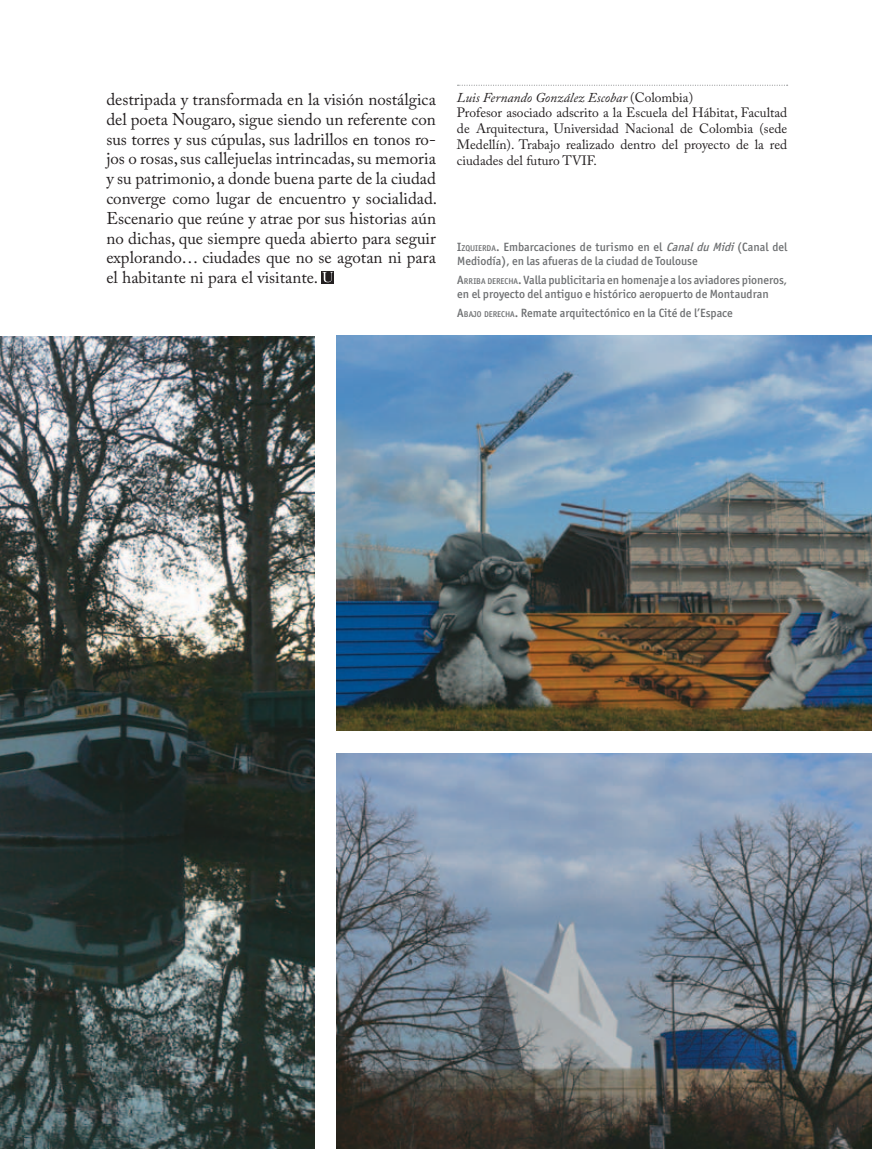
<style>
.page{position:relative;width:872px;height:1149px;background:#fff}
.page>*{position:absolute;margin:0;border:0;box-sizing:border-box;transform-origin:0 0}
.t1{font:16.95px/19.8px "Adobe Caslon Pro";color:#231f20;text-align:justify}
.t2{font:13.5px/15.8px "Adobe Caslon Pro";color:#231f20}
.t3{font:500 12px/14.4px "Officina Sans ITC";color:#6d6f71}
.s1{font-style:italic}
.s2{font-style:inherit}
.s3{font-size:8.4px}
</style>
<div class="page">
<img style="left:0;top:336px;width:314px;height:812px">
<svg style="left:321px;top:271px;width:13px;height:12px"></svg>
<svg style="left:322px;top:272px;width:11px;height:10px"></svg>
<svg style="left:457px;top:85px;width:330px;height:1px"></svg>
<img style="left:336px;top:335px;width:536px;height:395px">
<img style="left:336px;top:753px;width:536px;height:395px">
<p class="t1" style="left:106px;top:89px;width:332px">destripada y transformada en la visión nostálgica del poeta Nougaro, sigue siendo un referente con sus torres y sus cúpulas, sus ladrillos en tonos ro&shy;jos o rosas, sus callejuelas intrincadas, su memoria y su patrimonio, a donde buena parte de la ciudad converge como lugar de encuentro y socialidad.<br>Escenario que reúne y atrae por sus historias aún no dichas, que siempre queda abierto para seguir explorando… ciudades que no se agotan ni para el habitante ni para el visitante.</p>
<p class="t2" style="left:457px;top:89px;width:332px"><span class="s1">Luis Fernando González Escobar</span> (Colombia)<br>Profesor asociado adscrito a la Escuela del Hábitat, Facultad de Arquitectura, Universidad Nacional de Colombia (sede Medellín). Trabajo realizado dentro del proyecto de la red ciudades del futuro TVIF.</p>
<p class="t3" style="left:457px;top:239px;width:332px"><span class="s2">I</span><span class="s3">ZQUIERDA</span><span class="s2">.</span> Embarcaciones de turismo en el <span class="s1">CanalduMidi</span>(Canal del<br>Mediodía), en las afueras de la ciudad de Toulouse</p>
<p class="t3" style="left:457px;top:272px;width:331px"><span class="s2">A</span><span class="s3">RRIBA DERECHA</span><span class="s2">.</span> Valla publicitaria en homenaje a los aviadores pioneros, en el proyecto del antiguo e histórico aeropuerto de Montaudran</p>
<p class="t3" style="left:457px;top:305px;width:277px"><span class="s2">A</span><span class="s3">BAJO DERECHA</span><span class="s2">.</span> Remate arquitectónico en la Cité de l’Espace</p>
</div>
